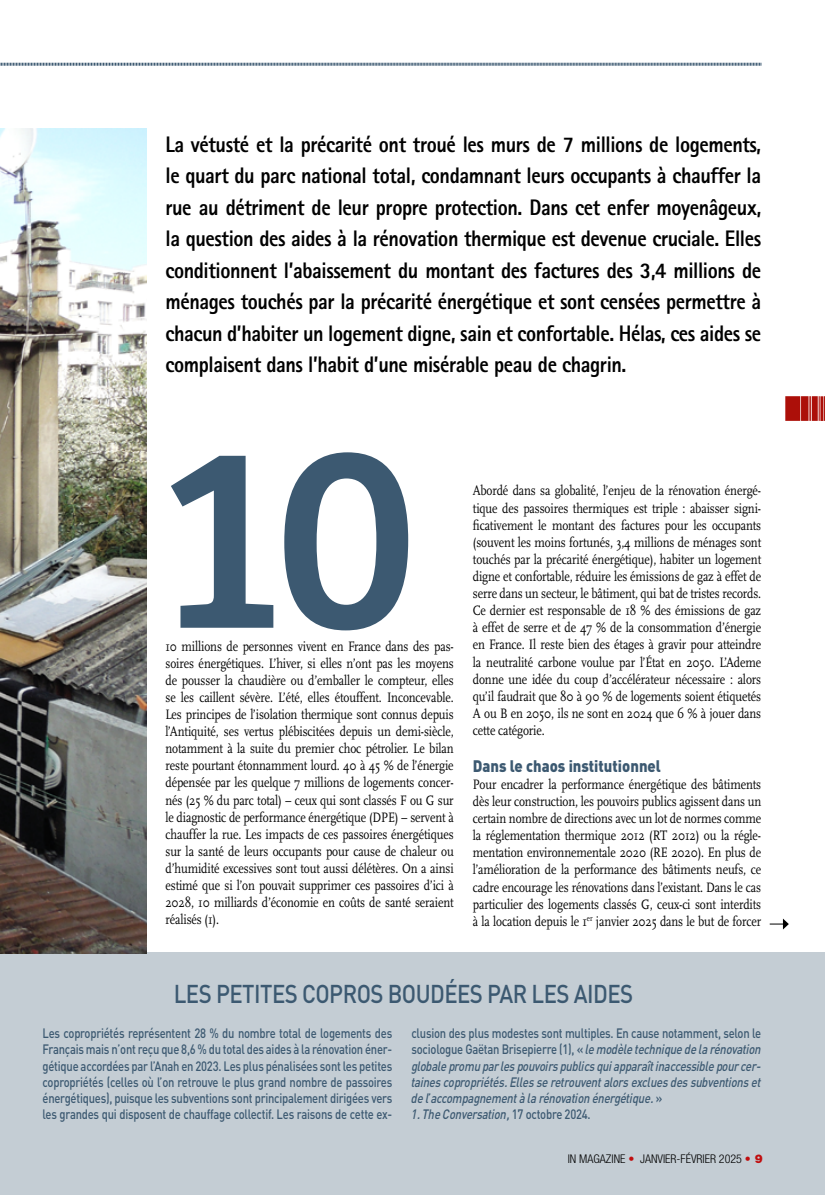
<style>
.page{position:relative;width:825px;height:1195px;background:#fff}
.page>*{position:absolute;margin:0;border:0;box-sizing:border-box;transform-origin:0 0}
.t1{font:267px "Bree Serif";color:#3c5971}
.t2{font:500 25.5px "DIN";letter-spacing:-.025em;color:#3c5971;scale:.87 1}
.t3{font:800 22.5px/31.5px "Rotis Sans Serif";letter-spacing:-.02em;color:#000;text-align:justify;scale:.9 1}
.t4{font:900 16.5px "DIN";color:#3c5971;scale:.9 1}
.t5{font:14.25px/17.1px "Scala";letter-spacing:-.01em;color:#000;text-align:justify;scale:.83 1}
.t6{font:500 13.5px/16.2px "DIN";letter-spacing:-.02em;color:#3c5971;text-align:justify;scale:.83 1}
.t7{font:italic 500 13.5px/16.2px "DIN";letter-spacing:-.02em;color:#3c5971;text-align:justify;scale:.83 1}
.t8{font:300 condensed 12px "Helvetica Neue";color:#000}
.s1{font-style:normal}
.s2{color:#c00d0e}
.s3{font-weight:900;font-stretch:normal;color:#c00d0e}
</style>
<div class="page">
<div style="left:0;top:952px;width:825px;height:243px;background:#c4cdd4"></div>
<svg style="left:0;top:62px;width:761px;height:4px;background:#9cabb7"></svg>
<div style="left:785px;top:396px;width:15px;height:25px;background:#ac0f09"></div>
<div style="left:801px;top:396px;width:7px;height:25px;background:#ac0f09"></div>
<hr style="left:809px;top:396px;width:2px;height:25px;background:#ac0f09">
<div style="left:812px;top:396px;width:6px;height:25px;background:#ac0f09"></div>
<svg style="left:819px;top:396px;width:6px;height:25px"></svg>
<svg style="left:770px;top:918px;width:19px;height:11px"></svg>
<img style="left:0;top:129px;width:146px;height:824px">
<p class="t3" style="left:165px;top:128px;width:663px">La vétusté et la précarité ont troué les murs de 7 millions de logements, le quart du parc national total, condamnant leurs occupants à chauffer la rue au détriment de leur propre protection. Dans cet enfer moyenâgeux, la question des aides à la rénovation thermique est devenue cruciale. Elles conditionnent l’abaissement du montant des factures des 3,4 millions de ménages touchés par la précarité énergétique et sont censées permettre à chacun d’habiter un logement digne, sain et confortable. Hélas, ces aides se complaisent dans l’habit d’une misérable peau de chagrin.</p>
<h1 class="t1" style="left:159px;top:385px;width:260px">10</h1>
<p class="t5" style="left:165px;top:638px;width:349px">10 millions de personnes vivent en France dans des pas&shy;soires énergétiques. L’hiver, si elles n’ont pas les moyens de pousser la chaudière ou d’emballer le compteur, elles se les caillent sévère. L’été, elles étouffent. Inconcevable.<br>Les principes de l’isolation thermique sont connus depuis l’Antiquité, ses vertus plébiscitées depuis un demi-siècle, notamment à la suite du premier choc pétrolier. Le bilan reste pourtant étonnamment lourd. 40 à 45 % de l’énergie dépensée par les quelque 7 millions de logements concer&shy;nés (25 % du parc total) – ceux qui sont classés F ou G sur le diagnostic de performance énergétique (DPE) – servent à chauffer la rue. Les impacts de ces passoires énergétiques sur la santé de leurs occupants pour cause de chaleur ou d’humidité excessives sont tout aussi délétères. On a ainsi estimé que si l’on pouvait supprimer ces passoires d’ici à 2028, 10 milliards d’économie en coûts de santé seraient réalisés (1).</p>
<p class="t5" style="left:473px;top:482px;width:349px">Abordé dans sa globalité, l’enjeu de la rénovation énergé&shy;tique des passoires thermiques est triple : abaisser signi&shy;ficativement le montant des factures pour les occupants (souvent les moins fortunés, 3,4 millions de ménages sont touchés par la précarité énergétique), habiter un logement digne et confortable, réduire les émissions de gaz à effet de serre dans un secteur, le bâtiment, qui bat de tristes records.<br>Ce dernier est responsable de 18 % des émissions de gaz à effet de serre et de 47 % de la consommation d’énergie en France. Il reste bien des étages à gravir pour atteindre la neutralité carbone voulue par l’État en 2050. L’Ademe donne une idée du coup d’accélérateur nécessaire : alors qu’il faudrait que 80 à 90 % de logements soient étiquetés A ou B en 2050, ils ne sont en 2024 que 6 % à jouer dans cette catégorie.</p>
<p class="t4" style="left:473px;top:755px;width:210px">Dans le chaos institutionnel</p>
<p class="t5" style="left:473px;top:776px;width:349px">Pour encadrer la performance énergétique des bâtiments dès leur construction, les pouvoirs publics agissent dans un certain nombre de directions avec un lot de normes comme la réglementation thermique 2012 (RT 2012) ou la régle&shy;mentation environnementale 2020 (RE 2020). En plus de l’amélioration de la performance des bâtiments neufs, ce cadre encourage les rénovations dans l’existant. Dans le cas particulier des logements classés G, ceux-ci sont interdits à la location depuis le 1<sup>er</sup> janvier 2025 dans le but de forcer</p>
<h2 class="t2" style="left:174px;top:978px;width:530px">LES PETITES COPROS BOUDÉES PAR LES AIDES</h2>
<p class="t7" style="left:411px;top:1025px;width:423px"><span class="s1">clusion des plus modestes sont multiples. En cause notamment, selon le sociologue Gaëtan Brisepierre (1), «</span> le modèle technique de la rénovation globale promu par les pouvoirs publics qui apparaît inaccessible pour cer&shy;taines copropriétés. Elles se retrouvent alors exclues des subventions et de l’accompagnement à la rénovation énergétique. <span class="s1">»</span></p>
<p class="t7" style="left:411px;top:1106px;width:218px">1. The Conversation, <span class="s1">17 octobre 2024.</span></p>
<p class="t6" style="left:43px;top:1025px;width:423px">Les copropriétés représentent 28 % du nombre total de logements des Français mais n’ont reçu que 8,6 % du total des aides à la rénovation éner&shy;gétique accordées par l’Anah en 2023. Les plus pénalisées sont les petites copropriétés (celles où l’on retrouve le plus grand nombre de passoires énergétiques), puisque les subventions sont principalement dirigées vers les grandes qui disposent de chauffage collectif. Les raisons de cette ex-</p>
<p class="t8" style="left:568px;top:1152px;width:197px">IN MAGAZINE <span class="s2">•</span> JANVIER-FÉVRIER 2025 <span class="s3">• 9</span></p>
</div>
